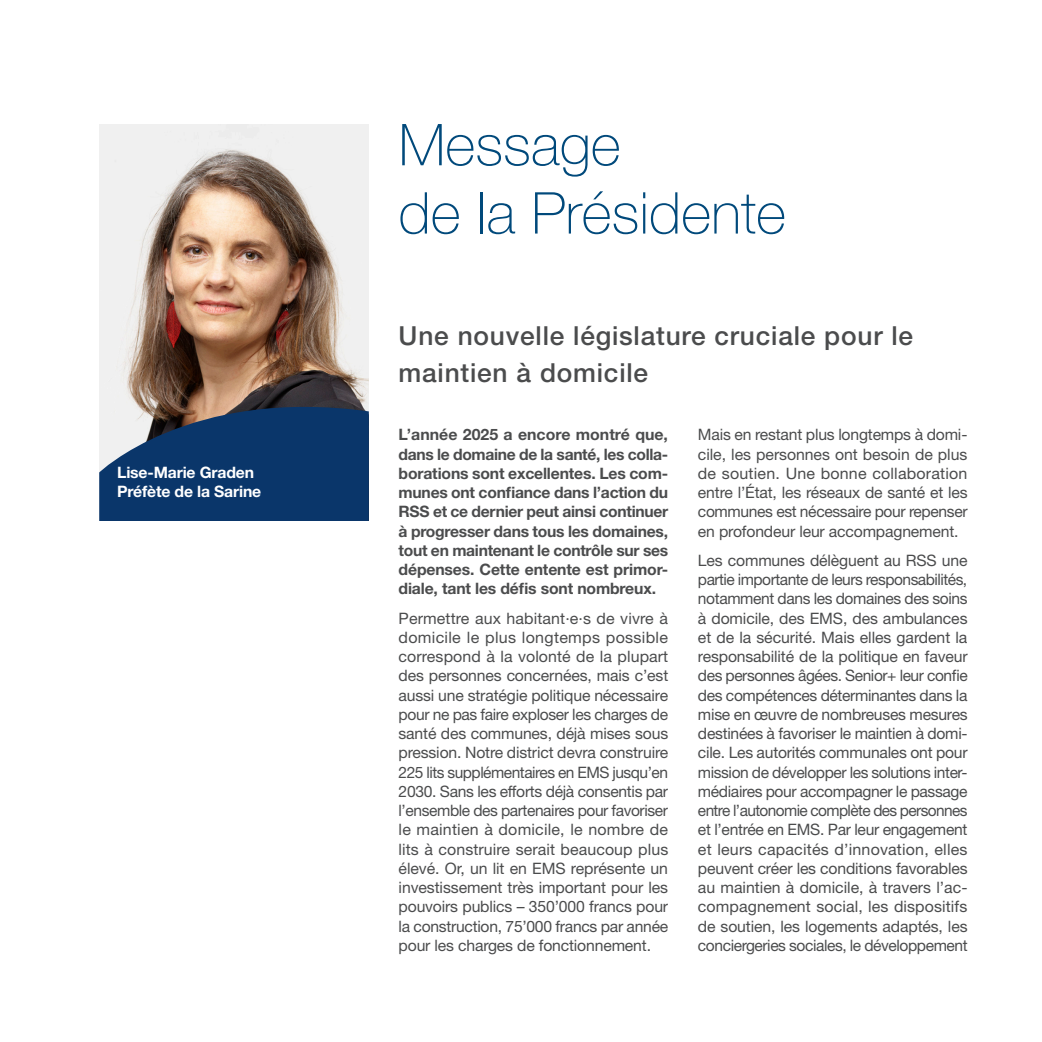
<style>
.page{position:relative;width:1042px;height:1042px;background:#fff}
.page>*{position:absolute;margin:0;border:0;box-sizing:border-box;transform-origin:0 0}
.Titre_Niv1{font:100 57.75px/68.2px "Helvetica Neue LT Std";color:#00497b}
.Titre_Intro{font:500 26.25px/36.8px "Helvetica Neue LT Std";letter-spacing:.03em;color:#4b4c4d}
.Para_Classic{font:15.75px/19.2px "Helvetica Neue LT Std";letter-spacing:-.015em;color:#4b4c4d;text-align:justify}
.Para_Classic-2{font:700 15.75px/19.2px "Helvetica Neue LT Std";letter-spacing:-.01em;color:#4b4c4d;text-align:justify}
.Para_Classic-3{font:700 15.75px/19.2px "Helvetica Neue LT Std";letter-spacing:-.01em;color:#fff}
</style>
<div class="page">
<img style="left:99px;top:124px;width:270px;height:262px">
<svg style="left:99px;top:386px;width:270px;height:135px;background:#324e71"></svg>
<p class="Para_Classic-3" style="left:117px;top:462px;width:146px">Lise-Marie Graden<br>Préfète de la Sarine</p>
<p class="Titre_Niv1" style="left:399px;top:111px;width:389px">Message<br>de la Présidente</p>
<p class="Titre_Intro" style="left:399px;top:317px;width:516px">Une nouvelle législature cruciale pour le maintien à domicile</p>
<p class="Para_Classic-2" style="left:399px;top:425px;width:271px">L’année 2025 a encore montré que, dans le domaine de la santé, les colla&shy;borations sont excellentes. Les com&shy;munes ont confiance dans l’action du RSS et ce dernier peut ainsi continuer à progresser dans tous les domaines, tout en maintenant le contrôle sur ses dépenses. Cette entente est primor&shy;diale, tant les défis sont nombreux.</p>
<p class="Para_Classic" style="left:399px;top:608px;width:271px">Permettre aux habitant·e·s de vivre à domicile le plus longtemps possible correspond à la volonté de la plupart des personnes concernées, mais c’est aussi une stratégie politique nécessaire pour ne pas faire exploser les charges de santé des communes, déjà mises sous pression. Notre district devra construire 225 lits supplémentaires en EMS jusqu’en 2030. Sans les efforts déjà consentis par l’ensemble des partenaires pour favoriser le maintien à domicile, le nombre de lits à construire serait beaucoup plus élevé. Or, un lit en EMS représente un investissement très important pour les pouvoirs publics – 350’000 francs pour la construction, 75’000 francs par année pour les charges de fonctionnement.</p>
<p class="Para_Classic" style="left:698px;top:425px;width:271px">Mais en restant plus longtemps à domi&shy;cile, les personnes ont besoin de plus de soutien. Une bonne collaboration entre l’État, les réseaux de santé et les communes est nécessaire pour repenser en profondeur leur accompagnement.</p>
<p class="Para_Classic" style="left:698px;top:550px;width:271px">Les communes délèguent au RSS une partie importante de leurs responsabilités, notamment dans les domaines des soins à domicile, des EMS, des ambulances et de la sécurité. Mais elles gardent la responsabilité de la politique en faveur des personnes âgées. Senior+ leur confie des compétences déterminantes dans la mise en œuvre de nombreuses mesures destinées à favoriser le maintien à domi&shy;cile. Les autorités communales ont pour mission de développer les solutions inter&shy;médiaires pour accompagner le passage entre l’autonomie complète des personnes et l’entrée en EMS. Par leur engagement et leurs capacités d’innovation, elles peuvent créer les conditions favorables au maintien à domicile, à travers l’ac&shy;compagnement social, les dispositifs de soutien, les logements adaptés, les conciergeries sociales, le développement</p>
</div>
